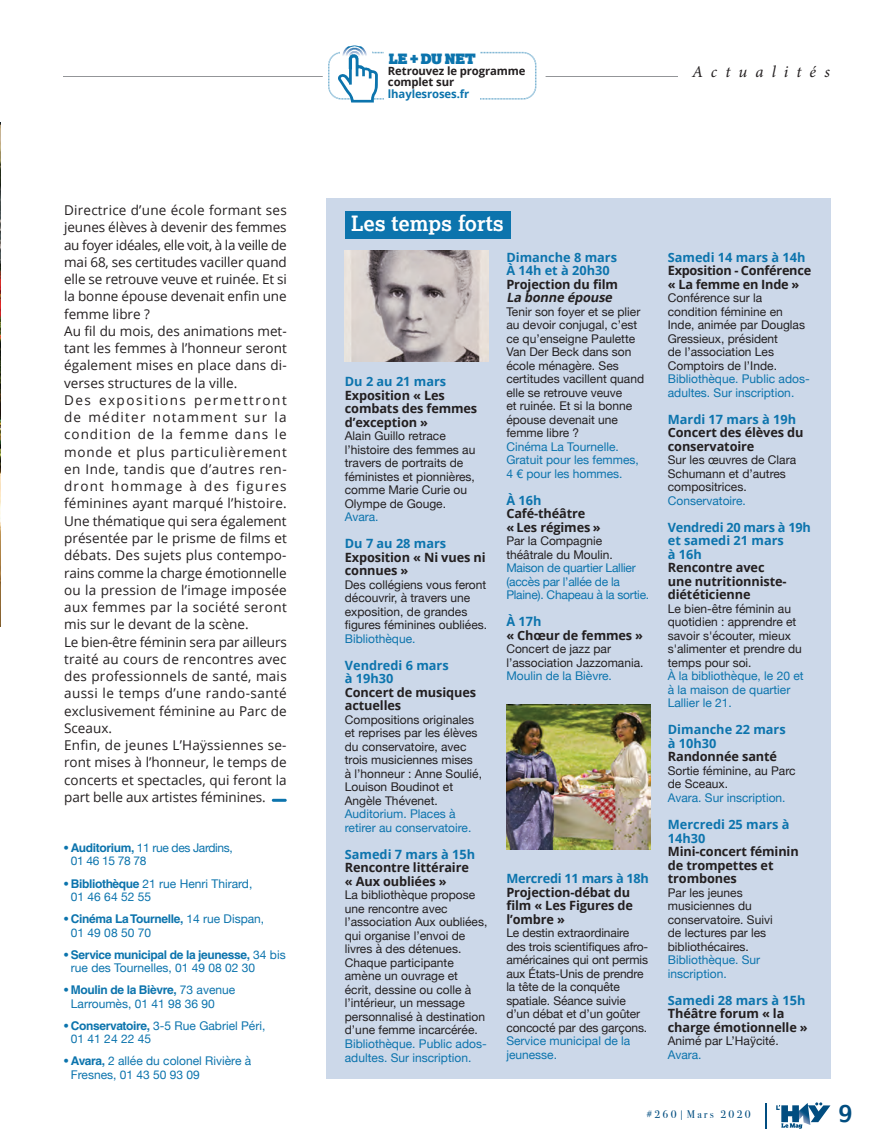
<style>
.page{position:relative;width:893px;height:1148px;background:#fff}
.page>*{position:absolute;margin:0;border:0;box-sizing:border-box;transform-origin:0 0}
.t1{font:700 25.05px "Lexia";color:#014d80}
.t2{font:700 21px "Lexia";color:#fff}
.t3{font:italic 16.5px "Minion Pro";letter-spacing:.49em;color:#231f20}
.t4{font:14.1px "Lexia Advertising";letter-spacing:-.01em;color:#0c74ad}
.t5{font:13.5px/17.2px "Open Sans";letter-spacing:.005em;color:#231f20}
.t6{font:700 12.75px/13.5px "Open Sans";letter-spacing:-.01em;color:#231f20}
.t7{font:700 12.75px/13.5px "Open Sans";color:#0c74ad}
.t8{font:700 12.75px/13.5px "Open Sans";letter-spacing:-.02em;color:#0c74ad}
.t9{font:italic 700 12.75px "Open Sans";color:#231f20}
.t10{font:12px/13.5px "Helvetica Neue";color:#231f20}
.t11{font:12px/13.5px "Helvetica Neue";color:#0c74ad}
.t12{font:700 12px "Helvetica";letter-spacing:-.03em;color:#0c74ad}
.t13{font:12px/13.5px "Helvetica Neue";letter-spacing:-.02em;color:#0c74ad}
.t14{font:12px/13.5px "Helvetica Neue";letter-spacing:-.03em;color:#0c74ad}
.t15{font:700 11.4px/11.4px "Open Sans";letter-spacing:-.01em;color:#231f20}
.t16{font:700 11.4px "Open Sans";letter-spacing:-.01em;color:#0c74ad}
.t17{font:11.1px "Bodoni Svty Two ITCTT";letter-spacing:.2em;color:#014d80}
.s1{font-family:"Helvetica";font-weight:700}
.s2{font-family:"Helvetica Neue";font-weight:400}
</style>
<div class="page">
<hr style="left:63px;top:76px;width:530px;height:1px;background:#939598">
<hr style="left:148px;top:76px;width:530px;height:1px;background:#939598">
<svg style="left:776px;top:1102px;width:54px;height:26px"></svg>
<img style="left:0;top:122px;width:1px;height:504px">
<div style="left:323px;top:59px;width:222px;height:25px;background:#fff;border-radius:8px"></div>
<svg style="left:328px;top:52px;width:208px;height:50px"></svg>
<div style="left:326px;top:198px;width:504px;height:880px;background:#ccd8e9"></div>
<div style="left:345px;top:211px;width:165px;height:28px;background:#0c74ad"></div>
<img style="left:345px;top:250px;width:143px;height:112px">
<img style="left:507px;top:704px;width:143px;height:145px">
<hr style="left:272px;top:798px;width:15px;height:3px;background:#0c74ad;border-radius:2px">
<img style="left:340px;top:45px;width:32px;height:25px">
<p class="t5" style="left:64px;top:201px;width:224px">Directrice d’une école formant ses jeunes élèves à devenir des femmes au foyer idéales, elle voit, à la veille de mai 68, ses certitudes vaciller quand elle se retrouve veuve et ruinée. Et si la bonne épouse devenait enfin une femme libre ?<br>Au fil du mois, des animations met&shy;tant les femmes à l’honneur seront également mises en place dans di&shy;verses structures de la ville.<br>Des expositions permettront de méditer notamment sur la condition de la femme dans le monde et plus particulièrement en Inde, tandis que d’autres ren&shy;dront hommage à des figures féminines ayant marqué l’histoire.<br>Une thématique qui sera également présentée par le prisme de films et débats. Des sujets plus contempo&shy;rains comme la charge émotionnelle ou la pression de l’image imposée aux femmes par la société seront mis sur le devant de la scène.<br>Le bien-être féminin sera par ailleurs traité au cours de rencontres avec des professionnels de santé, mais aussi le temps d’une rando-santé exclusivement féminine au Parc de<br>Sceaux.<br>Enfin, de jeunes L’Haÿssiennes se&shy;ront mises à l’honneur, le temps de concerts et spectacles, qui feront la part belle aux artistes féminines.</p>
<p class="t14" style="left:71px;top:841px;width:163px;text-indent:-7px"><span class="s1">• Auditorium,</span> 11 rue des Jardins,<br>01 46 15 78 78</p>
<p class="t11" style="left:71px;top:877px;width:183px;text-indent:-7px"><span class="s1">• Bibliothèque</span> 21 rue Henri Thirard,<br>01 46 64 52 55</p>
<p class="t12" style="left:64px;top:911px;width:202px">• Cinéma La Tournelle, <span class="s2">14 rue Dispan,</span></p>
<p class="t11" style="left:71px;top:926px;width:82px">01 49 08 50 70</p>
<p class="t12" style="left:64px;top:947px;width:223px">• Service municipal de la jeunesse, <span class="s2">34 bis</span></p>
<p class="t11" style="left:71px;top:961px;width:186px">rue des Tournelles, 01 49 08 02 30</p>
<p class="t12" style="left:64px;top:982px;width:173px">• Moulin de la Bièvre, <span class="s2">73 avenue</span></p>
<p class="t11" style="left:71px;top:997px;width:145px">Larroumès, 01 41 98 36 90</p>
<p class="t11" style="left:71px;top:1019px;width:196px;text-indent:-7px"><span class="s1">• Conservatoire,</span> 3-5 Rue Gabriel Péri,<br>01 41 24 22 45</p>
<p class="t11" style="left:71px;top:1054px;width:182px;text-indent:-7px"><span class="s1">• Avara,</span> 2 allée du colonel Rivière à<br>Fresnes, 01 43 50 93 09</p>
<p class="t4" style="left:389px;top:49px;width:88px">LE + DU NET</p>
<p class="t15" style="left:388px;top:65px;width:139px">Retrouvez le programme complet sur</p>
<p class="t16" style="left:388px;top:85px;width:83px">lhaylesroses.fr</p>
<h3 class="t3" style="left:692px;top:62px;width:139px">Actualités</h3>
<h2 class="t2" style="left:351px;top:210px;width:154px">Les temps forts</h2>
<p class="t7" style="left:345px;top:374px;width:103px">Du 2 au 21 mars</p>
<p class="t6" style="left:345px;top:388px;width:134px">Exposition « Les combats des femmes d’exception »</p>
<p class="t10" style="left:345px;top:430px;width:132px">Alain Guillo retrace l’histoire des femmes au travers de portraits de féministes et pionnières, comme Marie Curie ou<br>Olympe de Gouge.</p>
<p class="t11" style="left:345px;top:511px;width:35px">Avara.</p>
<p class="t7" style="left:345px;top:536px;width:103px">Du 7 au 28 mars</p>
<p class="t6" style="left:345px;top:550px;width:142px">Exposition « Ni vues ni connues »</p>
<p class="t10" style="left:345px;top:578px;width:144px">Des collégiens vous feront découvrir, à travers une exposition, de grandes figures féminines oubliées.</p>
<p class="t11" style="left:345px;top:632px;width:72px">Bibliothèque.</p>
<p class="t7" style="left:345px;top:658px;width:105px">Vendredi 6 mars à 19h30</p>
<p class="t6" style="left:345px;top:685px;width:133px">Concert de musiques actuelles</p>
<p class="t10" style="left:345px;top:713px;width:139px">Compositions originales et reprises par les élèves du conservatoire, avec trois musiciennes mises à l’honneur : Anne Soulié,<br>Louison Boudinot et<br>Angèle Thévenet.</p>
<p class="t11" style="left:345px;top:808px;width:128px">Auditorium. Places à retirer au conservatoire.</p>
<p class="t7" style="left:345px;top:847px;width:132px">Samedi 7 mars à 15h</p>
<p class="t6" style="left:345px;top:860px;width:125px">Rencontre littéraire « Aux oubliées »</p>
<p class="t10" style="left:345px;top:889px;width:144px">La bibliothèque propose une rencontre avec l’association Aux oubliées, qui organise l’envoi de livres à des détenues.<br>Chaque participante amène un ouvrage et écrit, dessine ou colle à l’intérieur, un message personnalisé à destination d’une femme incarcérée.</p>
<p class="t11" style="left:345px;top:1037px;width:143px">Bibliothèque. Public ados&shy;adultes. Sur inscription.</p>
<p class="t7" style="left:506px;top:250px;width:112px">Dimanche 8 mars<br>À 14h et à 20h30</p>
<p class="t6" style="left:506px;top:277px;width:113px">Projection du film</p>
<p class="t9" style="left:506px;top:288px;width:110px">La bonne épouse</p>
<p class="t10" style="left:506px;top:305px;width:139px">Tenir son foyer et se plier au devoir conjugal, c’est ce qu’enseigne Paulette<br>Van Der Beck dans son école ménagère. Ses certitudes vacillent quand elle se retrouve veuve<br>et ruinée. Et si la bonne épouse devenait une femme libre ?</p>
<p class="t11" style="left:506px;top:440px;width:134px">Cinéma La Tournelle.<br>Gratuit pour les femmes,<br>4 € pour les hommes.</p>
<p class="t7" style="left:506px;top:493px;width:37px">À 16h</p>
<p class="t6" style="left:506px;top:506px;width:96px">Café-théâtre<br>« Les régimes »</p>
<p class="t10" style="left:506px;top:535px;width:108px">Par la Compagnie théâtrale du Moulin.</p>
<p class="t13" style="left:506px;top:562px;width:144px">Maison de quartier Lallier (accès par l’allée de la<br>Plaine). Chapeau à la sortie.</p>
<p class="t7" style="left:506px;top:614px;width:37px">À 17h</p>
<p class="t6" style="left:506px;top:628px;width:138px">« Chœur de femmes »</p>
<p class="t10" style="left:506px;top:643px;width:139px">Concert de jazz par l’association Jazzomania.</p>
<p class="t11" style="left:506px;top:670px;width:107px">Moulin de la Bièvre.</p>
<p class="t8" style="left:506px;top:871px;width:144px">Mercredi 11 mars à 18h</p>
<p class="t6" style="left:506px;top:884px;width:128px">Projection-débat du film « Les Figures de l’ombre »</p>
<p class="t10" style="left:506px;top:926px;width:143px">Le destin extraordinaire des trois scientifiques afro&shy;américaines qui ont permis aux États-Unis de prendre la tête de la conquête spatiale. Séance suivie d’un débat et d’un goûter concocté par des garçons.</p>
<p class="t11" style="left:506px;top:1034px;width:126px">Service municipal de la jeunesse.</p>
<p class="t7" style="left:668px;top:250px;width:139px">Samedi 14 mars à 14h</p>
<p class="t6" style="left:668px;top:263px;width:145px">Exposition - Conférence « La femme en Inde »</p>
<p class="t10" style="left:668px;top:292px;width:139px">Conférence sur la condition féminine en<br>Inde, animée par Douglas<br>Gressieux, président<br>de l’association Les<br>Comptoirs de l’Inde.</p>
<p class="t11" style="left:668px;top:373px;width:143px">Bibliothèque. Public ados&shy;adultes. Sur inscription.</p>
<p class="t7" style="left:668px;top:412px;width:130px">Mardi 17 mars à 19h</p>
<p class="t6" style="left:668px;top:425px;width:137px">Concert des élèves du conservatoire</p>
<p class="t10" style="left:668px;top:454px;width:130px">Sur les œuvres de Clara<br>Schumann et d’autres compositrices.</p>
<p class="t11" style="left:668px;top:494px;width:79px">Conservatoire.</p>
<p class="t8" style="left:668px;top:520px;width:145px">Vendredi 20 mars à 19h et samedi 21 mars<br>à 16h</p>
<p class="t6" style="left:668px;top:560px;width:120px">Rencontre avec une nutritionniste&shy;diététicienne</p>
<p class="t10" style="left:668px;top:602px;width:136px">Le bien-être féminin au quotidien : apprendre et savoir s'écouter, mieux s'alimenter et prendre du temps pour soi.</p>
<p class="t11" style="left:668px;top:670px;width:137px">À la bibliothèque, le 20 et à la maison de quartier<br>Lallier le 21.</p>
<p class="t7" style="left:668px;top:722px;width:119px">Dimanche 22 mars à 10h30</p>
<p class="t6" style="left:668px;top:749px;width:111px">Randonnée santé</p>
<p class="t10" style="left:668px;top:764px;width:129px">Sortie féminine, au Parc de Sceaux.</p>
<p class="t11" style="left:668px;top:791px;width:119px">Avara. Sur inscription.</p>
<p class="t7" style="left:668px;top:817px;width:123px">Mercredi 25 mars à<br>14h30</p>
<p class="t6" style="left:668px;top:844px;width:132px">Mini-concert féminin de trompettes et trombones</p>
<p class="t10" style="left:668px;top:886px;width:106px">Par les jeunes musiciennes du conservatoire. Suivi de lectures par les bibliothécaires.</p>
<p class="t11" style="left:668px;top:953px;width:94px">Bibliothèque. Sur inscription.</p>
<p class="t7" style="left:668px;top:992px;width:139px">Samedi 28 mars à 15h</p>
<p class="t6" style="left:668px;top:1006px;width:141px">Théâtre forum « la charge émotionnelle »</p>
<p class="t10" style="left:668px;top:1034px;width:112px">Animé par L’Haÿcité.</p>
<p class="t11" style="left:668px;top:1048px;width:35px">Avara.</p>
<p class="t17" style="left:646px;top:1104px;width:106px">#260|Mars 2020</p>
<h1 class="t1" style="left:839px;top:1097px;width:15px">9</h1>
</div>
